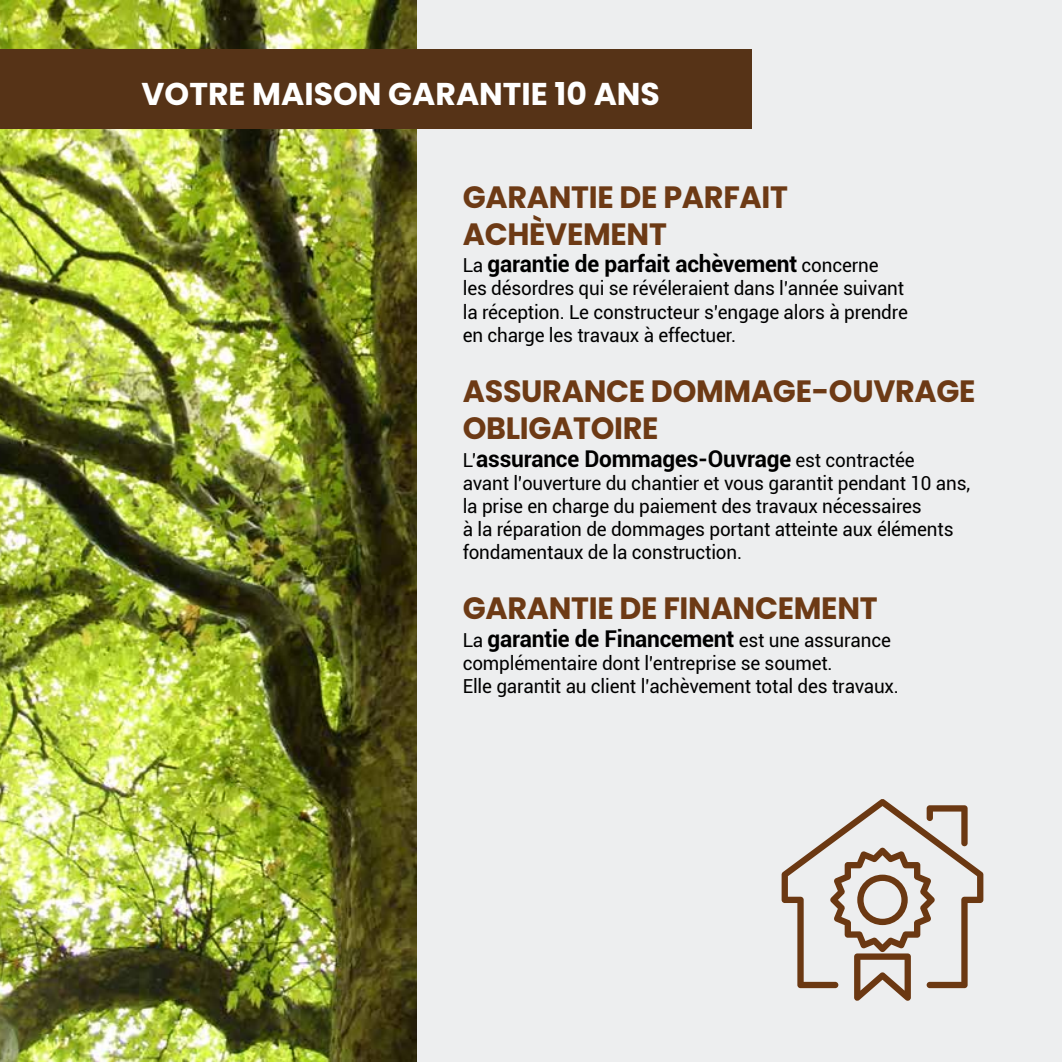
<style>
.page{position:relative;width:1062px;height:1062px;background:#edeeef}
.page>*{position:absolute;margin:0;border:0;box-sizing:border-box;transform-origin:0 0}
.t1{font:700 31.5px "Poppins";color:#fff}
.t2{font:700 30.8px/36.9px "Poppins";letter-spacing:-.01em;color:#6d3a15}
.t3{font:700 23.1px "Roboto";letter-spacing:-.01em;color:#000}
.t4{font:19.25px/23.1px "Roboto";letter-spacing:-.01em;color:#000}
.s1{font-weight:400;font-size:19.25px}
</style>
<div class="page">
<img style="left:0;top:0;width:417px;height:1062px">
<svg style="left:781px;top:799px;width:202px;height:202px"></svg>
<div style="left:0;top:50px;width:752px;height:79px;background:#563317"></div>
<h1 class="t1" style="left:142px;top:75px;width:520px">VOTRE MAISON GARANTIE 10 ANS</h1>
<h2 class="t2" style="left:463px;top:178px;width:327px">GARANTIE DE PARFAIT<br>ACHÈVEMENT</h2>
<p class="t3" style="left:463px;top:248px;width:417px"><span class="s1">La</span> garantie de parfait achèvement <span class="s1">concerne</span></p>
<p class="t4" style="left:463px;top:276px;width:446px">les désordres qui se révéleraient dans l’année suivant la réception. Le constructeur s’engage alors à prendre en charge les travaux à effectuer.</p>
<h2 class="t2" style="left:463px;top:373px;width:514px">ASSURANCE DOMMAGE-OUVRAGE<br>OBLIGATOIRE</h2>
<p class="t3" style="left:463px;top:442px;width:453px"><span class="s1">L’</span>assurance Dommages-Ouvrage <span class="s1">est contractée</span></p>
<p class="t4" style="left:463px;top:470px;width:509px">avant l’ouverture du chantier et vous garantit pendant 10 ans, la prise en charge du paiement des travaux nécessaires<br>à la réparation de dommages portant atteinte aux éléments fondamentaux de la construction.</p>
<h2 class="t2" style="left:463px;top:590px;width:416px">GARANTIE DE FINANCEMENT</h2>
<p class="t3" style="left:463px;top:622px;width:429px"><span class="s1">La</span> garantie de Financement <span class="s1">est une assurance</span></p>
<p class="t4" style="left:463px;top:651px;width:438px">complémentaire dont l’entreprise se soumet.<br>Elle garantit au client l’achèvement total des travaux.</p>
</div>
